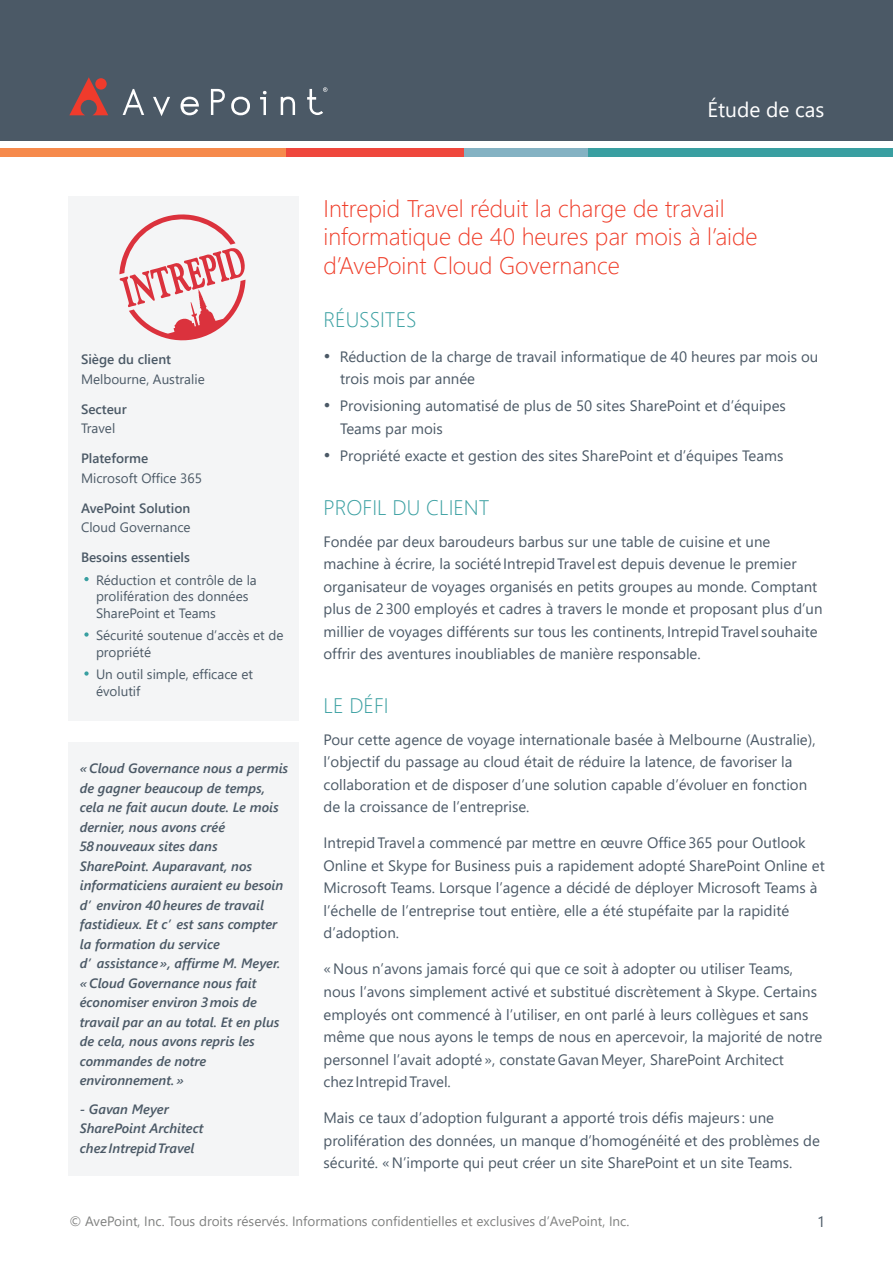
<style>
.page{position:relative;width:893px;height:1263px;background:#fff}
.page>*{position:absolute;margin:0;border:0;box-sizing:border-box;transform-origin:0 0}
.t1{font:300 24px/28.5px "Segoe UI";color:#ef3d29}
.t2{font:300 21px "Segoe UI";color:#399fa1}
.t3{font:21px "Segoe UI";color:#fff}
.t4{font:15px/22.5px "Segoe UI";color:#4b5966}
.t5{font:italic 600 13.5px/19.5px "Segoe UI";color:#4b5966}
.t6{font:13.5px/16.5px "Segoe UI";color:#4b5966}
.t7{font:13.5px "Segoe UI";color:#808180}
.t8{font:600 13.5px "Segoe UI";color:#4b5966}
.s1{font-size:18px}
</style>
<div class="page">
<div style="left:68px;top:742px;width:230px;height:434px;background:#f4f5f6"></div>
<div style="left:0;top:0;width:893px;height:140px;background:#4b5966"></div>
<svg style="left:123px;top:89px;width:21px;height:26px"></svg>
<svg style="left:153px;top:97px;width:17px;height:19px"></svg>
<svg style="left:181px;top:97px;width:18px;height:18px"></svg>
<svg style="left:211px;top:89px;width:14px;height:26px"></svg>
<svg style="left:231px;top:97px;width:19px;height:18px"></svg>
<svg style="left:260px;top:91px;width:7px;height:24px"></svg>
<svg style="left:281px;top:97px;width:14px;height:18px"></svg>
<svg style="left:307px;top:87px;width:20px;height:28px"></svg>
<svg style="left:69px;top:77px;width:39px;height:38px"></svg>
<div style="left:95px;top:78px;width:12px;height:12px;background:#ef3b2c;border-radius:50%"></div>
<div style="left:588px;top:148px;width:305px;height:8px;background:#399fa1"></div>
<div style="left:444px;top:148px;width:144px;height:8px;background:#84b2c3"></div>
<div style="left:215px;top:148px;width:249px;height:8px;background:#ef473c"></div>
<div style="left:0;top:148px;width:286px;height:8px;background:#f68a4c"></div>
<div style="left:68px;top:196px;width:230px;height:525px;background:#f4f5f6"></div>
<svg style="left:84px;top:577px;width:5px;height:4px"></svg>
<svg style="left:84px;top:632px;width:5px;height:5px"></svg>
<svg style="left:84px;top:671px;width:5px;height:5px"></svg>
<svg style="left:119px;top:214px;width:127px;height:127px"></svg>
<h2 class="t3" style="left:707px;top:90px;width:119px">Étude de cas</h2>
<h1 class="t1" style="left:323px;top:191px;width:436px">Intrepid Travel réduit la charge de travail informatique de 40 heures par mois à l’aide d’AvePoint Cloud Governance</h1>
<p class="t8" style="left:81px;top:346px;width:92px">Siège du client</p>
<p class="t6" style="left:81px;top:369px;width:125px">Melbourne, Australie</p>
<p class="t8" style="left:81px;top:396px;width:47px">Secteur</p>
<p class="t6" style="left:81px;top:419px;width:36px">Travel</p>
<p class="t8" style="left:81px;top:445px;width:69px">Plateforme</p>
<p class="t6" style="left:81px;top:468px;width:123px">Microsoft Office 365</p>
<p class="t8" style="left:81px;top:495px;width:111px">AvePoint Solution</p>
<p class="t6" style="left:81px;top:518px;width:111px">Cloud Governance</p>
<p class="t8" style="left:81px;top:544px;width:110px">Besoins essentiels</p>
<p class="t6" style="left:96px;top:570px;width:162px">Réduction et contrôle de la prolifération des données<br>SharePoint et Teams</p>
<p class="t6" style="left:96px;top:626px;width:189px">Sécurité soutenue d’accès et de propriété</p>
<p class="t6" style="left:96px;top:665px;width:159px">Un outil simple, efficace et évolutif</p>
<p class="t5" style="left:80px;top:757px;width:210px">« Cloud Governance nous a permis de gagner beaucoup de temps, cela ne fait aucun doute. Le mois dernier, nous avons créé<br>58 nouveaux sites dans<br>SharePoint. Auparavant, nos informaticiens auraient eu besoin d’ environ 40 heures de travail fastidieux. Et c’ est sans compter la formation du service<br>d’ assistance », affirme M. Meyer. « Cloud Governance nous fait économiser environ 3 mois de travail par an au total. Et en plus de cela, nous avons repris les commandes de notre environnement. »</p>
<p class="t5" style="left:80px;top:1097px;width:125px">- Gavan Meyer<br>SharePoint Architect chez Intrepid Travel</p>
<h2 class="t2" style="left:323px;top:300px;width:95px">RÉUSSITES</h2>
<p class="t4" style="left:340px;top:344px;width:480px;text-indent:-17px"><span class="s1">•</span> Réduction de la charge de travail informatique de 40 heures par mois ou trois mois par année</p>
<p class="t4" style="left:340px;top:393px;width:447px;text-indent:-17px"><span class="s1">•</span> Provisioning automatisé de plus de 50 sites SharePoint et d’équipes<br>Teams par mois</p>
<p class="t4" style="left:323px;top:443px;width:461px"><span class="s1">•</span> Propriété exacte et gestion des sites SharePoint et d’équipes Teams</p>
<h2 class="t2" style="left:323px;top:488px;width:168px">PROFIL DU CLIENT</h2>
<p class="t4" style="left:323px;top:529px;width:501px">Fondée par deux baroudeurs barbus sur une table de cuisine et une machine à écrire, la société Intrepid Travel est depuis devenue le premier organisateur de voyages organisés en petits groupes au monde. Comptant plus de 2 300 employés et cadres à travers le monde et proposant plus d’un millier de voyages différents sur tous les continents, Intrepid Travel souhaite offrir des aventures inoubliables de manière responsable.</p>
<h2 class="t2" style="left:323px;top:686px;width:67px">LE DÉFI</h2>
<p class="t4" style="left:323px;top:727px;width:494px">Pour cette agence de voyage internationale basée à Melbourne (Australie), l’objectif du passage au cloud était de réduire la latence, de favoriser la collaboration et de disposer d’une solution capable d’évoluer en fonction de la croissance de l’entreprise.</p>
<p class="t4" style="left:323px;top:830px;width:503px">Intrepid Travel a commencé par mettre en œuvre Office 365 pour Outlook Online et Skype for Business puis a rapidement adopté SharePoint Online et Microsoft Teams. Lorsque l’agence a décidé de déployer Microsoft Teams à l’échelle de l’entreprise tout entière, elle a été stupéfaite par la rapidité d’adoption.</p>
<p class="t4" style="left:323px;top:956px;width:500px">« Nous n’avons jamais forcé qui que ce soit à adopter ou utiliser Teams, nous l’avons simplement activé et substitué discrètement à Skype. Certains employés ont commencé à l’utiliser, en ont parlé à leurs collègues et sans même que nous ayons le temps de nous en apercevoir, la majorité de notre personnel l’avait adopté », constate Gavan Meyer, SharePoint Architect<br>chez Intrepid Travel.</p>
<p class="t4" style="left:323px;top:1105px;width:498px">Mais ce taux d’adoption fulgurant a apporté trois défis majeurs : une prolifération des données, un manque d’homogénéité et des problèmes de sécurité. « N’importe qui peut créer un site SharePoint et un site Teams.</p>
<p class="t7" style="left:69px;top:1208px;width:561px">© AvePoint, Inc. Tous droits réservés. Informations confidentielles et exclusives d’AvePoint, Inc.</p>
<p class="t4" style="left:817px;top:1209px;width:10px">1</p>
</div>
